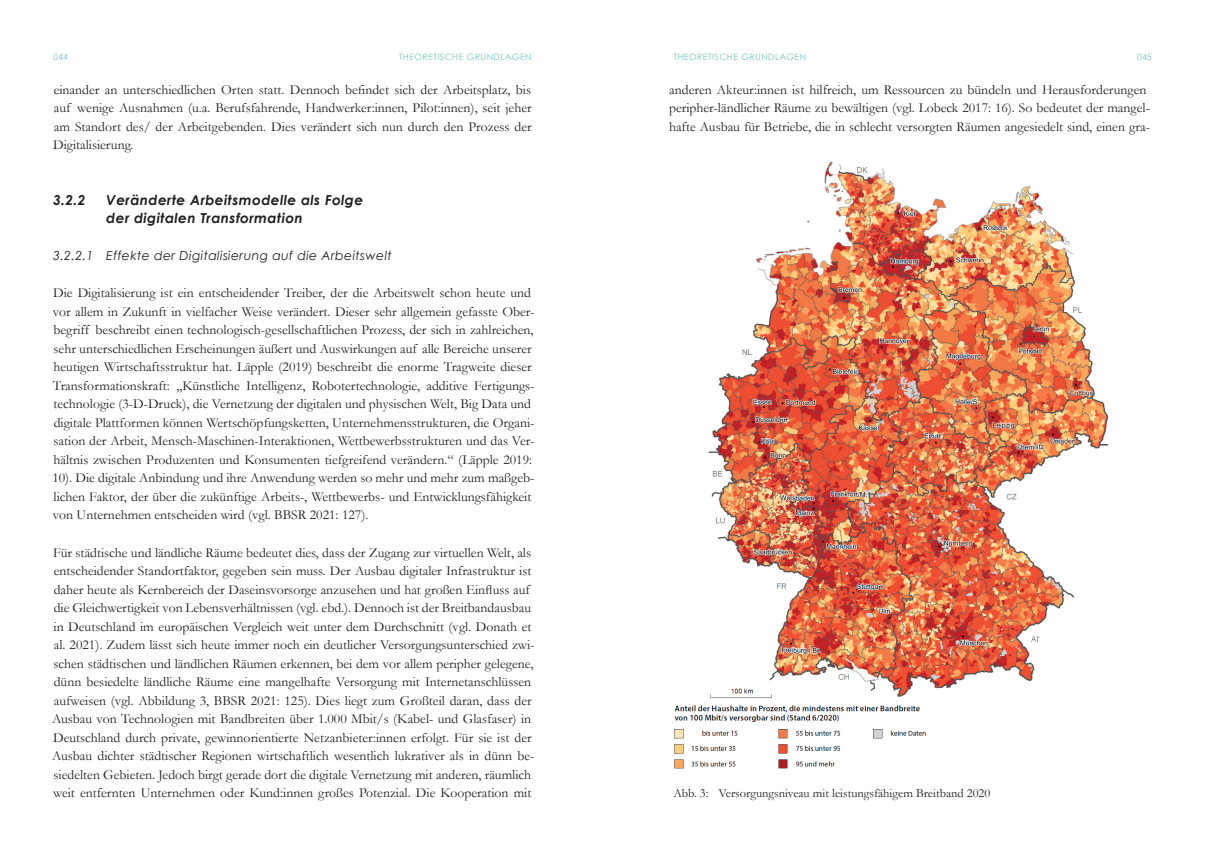
<style>
.page{position:relative;width:1205px;height:851px;background:#fff}
.page>*{position:absolute;margin:0;border:0;box-sizing:border-box;transform-origin:0 0}
.t1{font:13.75px/18.5px "Garamond";color:#231f20}
.t2{font:italic 700 13.75px/18.5px "Century Gothic";letter-spacing:.03em;color:#231f20}
.t3{font:12.5px "Garamond";color:#231f20}
.t4{font:italic 12.5px "Century Gothic";letter-spacing:.03em;color:#231f20}
.t5{font:8.75px "Century Gothic";letter-spacing:.05em;color:#6ec8be}
</style>
<div class="page">
<img style="left:674px;top:161px;width:435px;height:608px">
<div style="left:1005px;top:682px;width:175px;height:120px;background:#fff"></div>
<p class="t5" style="left:53px;top:50px;width:16px">044</p>
<p class="t5" style="left:399px;top:50px;width:134px">THEORETISCHE GRUNDLAGEN</p>
<p class="t5" style="left:673px;top:50px;width:134px">THEORETISCHE GRUNDLAGEN</p>
<p class="t5" style="left:1137px;top:50px;width:16px">045</p>
<p class="t1" style="left:53px;top:80px;width:480px;text-align:justify">einander an unterschiedlichen Orten statt. Dennoch befindet sich der Arbeitsplatz, bis auf wenige Ausnahmen (u.a. Berufsfahrende, Handwerker:innen, Pilot:innen), seit jeher am Standort des/ der Arbeitgebenden. Dies verändert sich nun durch den Prozess der Digitalisierung.</p>
<p class="t1" style="left:669px;top:80px;width:482px">anderen Akteur:innen ist hilfreich, um Ressourcen zu bündeln und Herausforderungen peripher-ländlicher Räume zu bewältigen (vgl. Lobeck 2017: 16). So bedeutet der mangel&shy;hafte Ausbau für Betriebe, die in schlecht versorgten Räumen angesiedelt sind, einen gra-</p>
<p class="t2" style="left:53px;top:190px;width:34px">3.2.2</p>
<p class="t2" style="left:106px;top:190px;width:258px">Veränderte Arbeitsmodelle als Folge der digitalen Transformation</p>
<p class="t4" style="left:53px;top:247px;width:340px">3.2.2.1 Effekte der Digitalisierung auf die Arbeitswelt</p>
<p class="t1" style="left:52px;top:283px;width:484px">Die Digitalisierung ist ein entscheidender Treiber, der die Arbeitswelt schon heute und vor allem in Zukunft in vielfacher Weise verändert. Dieser sehr allgemein gefasste Ober&shy;begriff beschreibt einen technologisch-gesellschaftlichen Prozess, der sich in zahlreichen, sehr unterschiedlichen Erscheinungen äußert und Auswirkungen auf alle Bereiche unserer heutigen Wirtschaftsstruktur hat. Läpple (2019) beschreibt die enorme Tragweite dieser Transformationskraft: „Künstliche Intelligenz, Robotertechnologie, additive Fertigungs&shy;technologie (3-D-Druck), die Vernetzung der digitalen und physischen Welt, Big Data und digitale Plattformen können Wertschöpfungsketten, Unternehmensstrukturen, die Organi&shy;sation der Arbeit, Mensch-Maschinen-Interaktionen, Wettbewerbsstrukturen und das Ver&shy;hältnis zwischen Produzenten und Konsumenten tiefgreifend verändern.“ (Läpple 2019:<br>10). Die digitale Anbindung und ihre Anwendung werden so mehr und mehr zum maßgeb&shy;lichen Faktor, der über die zukünftige Arbeits-, Wettbewerbs- und Entwicklungsfähigkeit von Unternehmen entscheiden wird (vgl. BBSR 2021: 127).</p>
<p class="t1" style="left:52px;top:542px;width:484px">Für städtische und ländliche Räume bedeutet dies, dass der Zugang zur virtuellen Welt, als entscheidender Standortfaktor, gegeben sein muss. Der Ausbau digitaler Infrastruktur ist daher heute als Kernbereich der Daseinsvorsorge anzusehen und hat großen Einfluss auf die Gleichwertigkeit von Lebensverhältnissen (vgl. ebd.). Dennoch ist der Breitbandausbau in Deutschland im europäischen Vergleich weit unter dem Durchschnitt (vgl. Donath et al. 2021). Zudem lässt sich heute immer noch ein deutlicher Versorgungsunterschied zwi&shy;schen städtischen und ländlichen Räumen erkennen, bei dem vor allem peripher gelegene, dünn besiedelte ländliche Räume eine mangelhafte Versorgung mit Internetanschlüssen aufweisen (vgl. Abbildung 3, BBSR 2021: 125). Dies liegt zum Großteil daran, dass der Ausbau von Technologien mit Bandbreiten über 1.000 Mbit/s (Kabel- und Glasfaser) in Deutschland durch private, gewinnorientierte Netzanbieter:innen erfolgt. Für sie ist der Ausbau dichter städtischer Regionen wirtschaftlich wesentlich lukrativer als in dünn be&shy;siedelten Gebieten. Jedoch birgt gerade dort die digitale Vernetzung mit anderen, räumlich weit entfernten Unternehmen oder Kund:innen großes Potenzial. Die Kooperation mit</p>
<p class="t3" style="left:673px;top:784px;width:318px">Abb. 3: Versorgungsniveau mit leistungsfähigem Breitband 2020</p>
</div>
